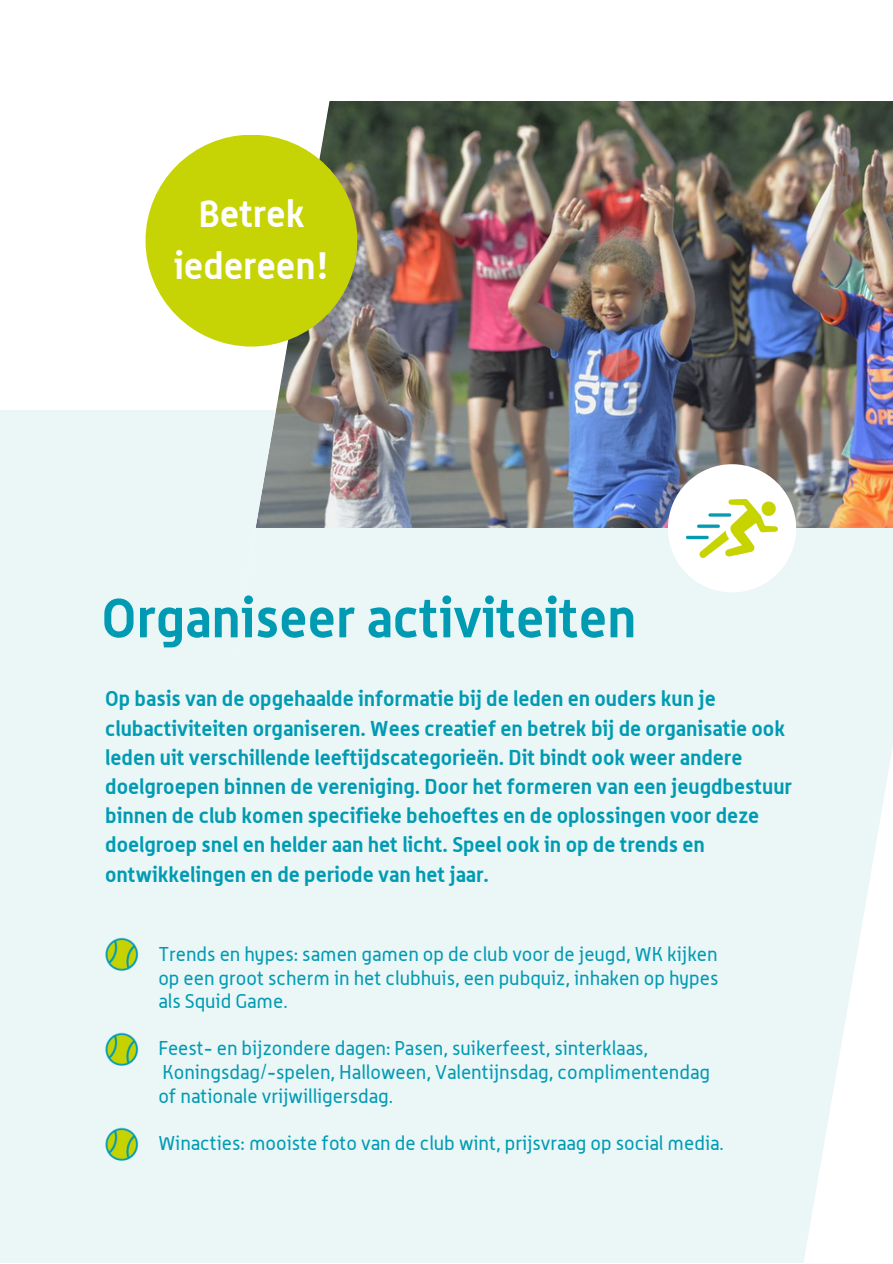
<style>
.page{position:relative;width:893px;height:1264px;background:#fff}
.page>*{position:absolute;margin:0;border:0;box-sizing:border-box;transform-origin:0 0}
.t1{font:700 54px "Alwyn";color:#009bb3}
.t2{font:700 37.2px/51.8px "Alwyn";color:#fff;text-align:center}
.t3{font:700 21px/29.2px "Alwyn";color:#009bb3}
.t4{font:19.5px/23.5px "Alwyn";color:#009bb3;text-align:justify}
</style>
<div class="page">
<div style="left:0;top:443px;width:891px;height:188px;background:#ebf6f7"></div>
<svg style="left:731px;top:528px;width:161px;height:734px;fill:#ebf6f7"></svg>
<div style="left:0;top:566px;width:731px;height:696px;background:#ebf6f7"></div>
<img style="left:357px;top:102px;width:535px;height:426px">
<img style="left:148px;top:101px;width:209px;height:427px">
<div style="left:145px;top:135px;width:212px;height:211px;background:#c6d305;border-radius:50%"></div>
<svg style="left:0;top:410px;width:276px;height:118px"></svg>
<svg style="left:668px;top:464px;width:128px;height:128px"></svg>
<div style="left:0;top:410px;width:272px;height:15px;background:#ebf6f7"></div>
<img style="left:686px;top:499px;width:91px;height:58px">
<img style="left:105px;top:937px;width:34px;height:34px">
<img style="left:105px;top:1032px;width:34px;height:34px">
<img style="left:105px;top:1127px;width:34px;height:34px">
<h2 class="t2" style="left:174px;top:187px;width:157px">Betrek iedereen!</h2>
<h1 class="t1" style="left:101px;top:584px;width:536px">Organiseer activiteiten</h1>
<p class="t3" style="left:105px;top:683px;width:688px">Op basis van de opgehaalde informatie bij de leden en ouders kun je clubactiviteiten organiseren. Wees creatief en betrek bij de organisatie ook leden uit verschillende leeftijdscategorieën. Dit bindt ook weer andere doelgroepen binnen de vereniging. Door het formeren van een jeugdbestuur binnen de club komen specifieke behoeftes en de oplossingen voor deze doelgroep snel en helder aan het licht. Speel ook in op de trends en ontwikkelingen en de periode van het jaar.</p>
<p class="t4" style="left:158px;top:942px;width:561px">Trends en hypes: samen gamen op de club voor de jeugd, WK kijken op een groot scherm in het clubhuis, een pubquiz, inhaken op hypes als Squid Game.</p>
<p class="t4" style="left:158px;top:1036px;width:553px;text-align:left">Feest- en bijzondere dagen: Pasen, suikerfeest, sinterklaas,<br>Koningsdag/-spelen, Halloween, Valentijnsdag, complimentendag of nationale vrijwilligersdag.</p>
<p class="t4" style="left:158px;top:1130px;width:567px">Winacties: mooiste foto van de club wint, prijsvraag op social media.</p>
</div>
